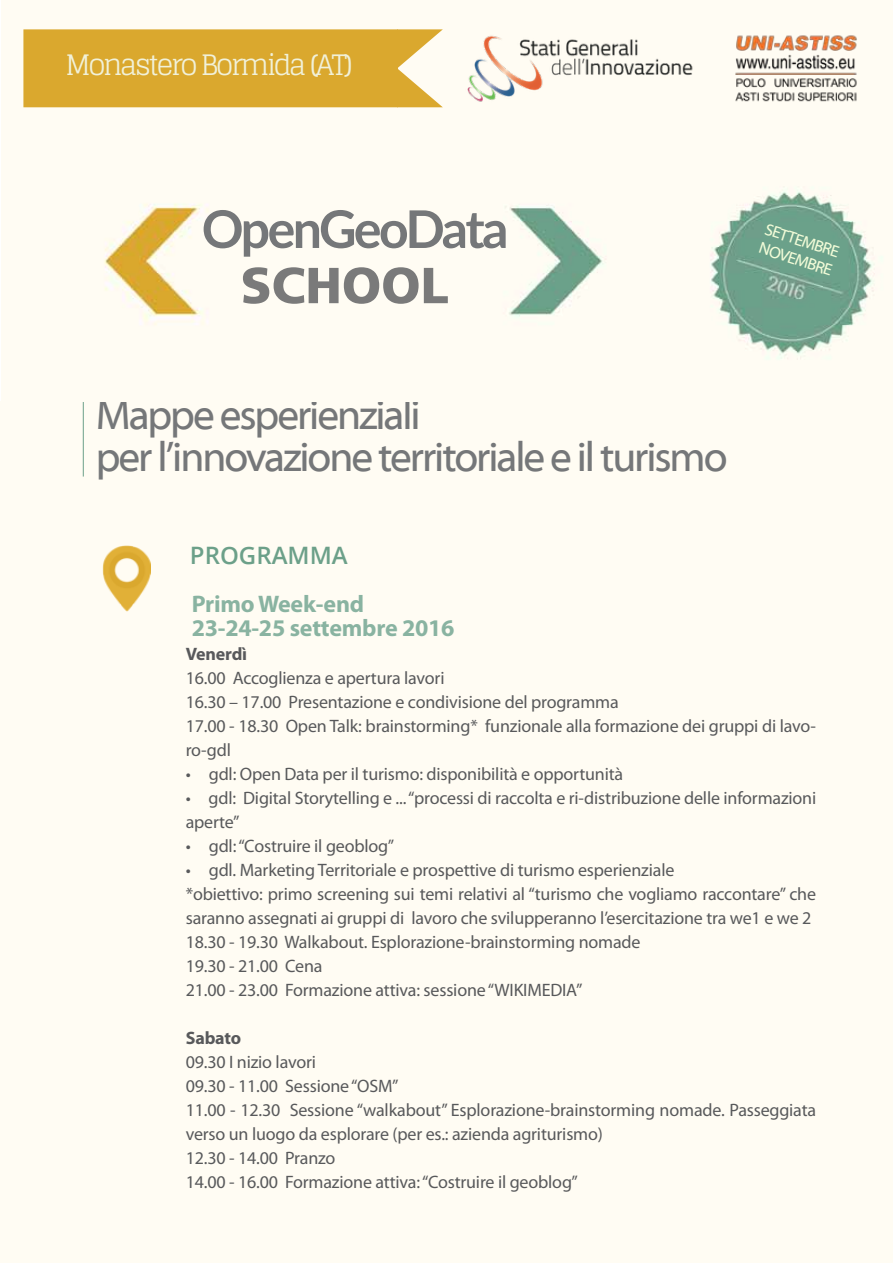
<style>
.page{position:relative;width:893px;height:1263px;background:#fff}
.page>*{position:absolute;margin:0;border:0;box-sizing:border-box;transform-origin:0 0}
.t1{font:52.95px/49.1px "Alfa Slab One";letter-spacing:-.085em;color:#7a7a7a;text-align:center}
.t2{font:700 52.05px "Lato";letter-spacing:-.055em;color:#757779}
.t3{font:800 50.55px "Articulate";color:#7a7a7a}
.t4{font:42px/42px "Myriad Web Pro";letter-spacing:-.05em;color:#757779}
.t5{font:28.2px "Glegoo";letter-spacing:-.085em;color:#f1f1d9}
.t6{font:700 24px/24px "Myriad Pro";letter-spacing:-.01em;color:#89b3a1}
.t7{font:600 24px "Open Sans";color:#6ca089}
.t8{font:18px/24px "Myriad Pro";letter-spacing:-.01em;color:#58595b}
.t9{font:700 18px "Myriad Pro";letter-spacing:-.01em;color:#58595b}
.t10{font:16.5px/19.5px "Myriad Web Pro";color:#f2fcd8}
</style>
<div class="page">
<div style="left:0;top:401px;width:893px;height:862px;background:#fffcf3"></div>
<hr style="left:83px;top:396px;width:1px;height:80px;background:#6ca089">
<div style="left:2px;top:0;width:891px;height:402px;background:#fffcf3"></div>
<div style="left:23px;top:29px;width:420px;height:78px;background:#daa82e"></div>
<img style="left:735px;top:35px;width:122px;height:67px">
<img style="left:438px;top:34px;width:255px;height:70px">
<img style="left:103px;top:546px;width:48px;height:66px">
<img style="left:104px;top:190px;width:778px;height:169px">
<h3 class="t5" style="left:65px;top:47px;width:289px">Monastero Bormida (AT)</h3>
<h2 class="t2" style="left:202px;top:191px;width:308px">OpenGeoData</h2>
<h3 class="t3" style="left:241px;top:255px;width:209px">SCHOOL</h3>
<h1 class="t1" style="left:225px;top:219px;width:267px">SUMMER<br>SCHOOL</h1>
<p class="t10" style="left:768px;top:220px;width:78px;rotate:18deg">SETTEMBRE<br>NOVEMBRE</p>
<h3 class="t4" style="left:96px;top:395px;width:633px">Mappe esperienziali<br>per l’innovazione territoriale e il turismo</h3>
<h3 class="t7" style="left:190px;top:539px;width:159px">PROGRAMMA</h3>
<h3 class="t6" style="left:192px;top:591px;width:264px">Primo Week-end<br>23-24-25 settembre 2016</h3>
<p class="t9" style="left:186px;top:642px;width:63px">Venerdì</p>
<p class="t8" style="left:186px;top:666px;width:632px">16.00 Accoglienza e apertura lavori<br>16.30 – 17.00 Presentazione e condivisione del programma<br>17.00 - 18.30 Open Talk: brainstorming* funzionale alla formazione dei gruppi di lavo&shy;ro-gdl</p>
<p class="t8" style="left:186px;top:762px;width:439px">• gdl: Open Data per il turismo: disponibilità e opportunità</p>
<p class="t8" style="left:186px;top:786px;width:632px">• gdl: Digital Storytelling e ... “processi di raccolta e ri-distribuzione delle informazioni aperte”</p>
<p class="t8" style="left:186px;top:834px;width:210px">• gdl: “Costruire il geoblog”</p>
<p class="t8" style="left:186px;top:858px;width:632px">• gdl. Marketing Territoriale e prospettive di turismo esperienziale<br>*obiettivo: primo screening sui temi relativi al “turismo che vogliamo raccontare” che saranno assegnati ai gruppi di lavoro che svilupperanno l’esercitazione tra we1 e we 2<br>18.30 - 19.30 Walkabout. Esplorazione-brainstorming nomade<br>19.30 - 21.00 Cena<br>21.00 - 23.00 Formazione attiva: sessione “WIKIMEDIA”</p>
<p class="t9" style="left:186px;top:1026px;width:57px">Sabato</p>
<p class="t8" style="left:186px;top:1050px;width:632px">09.30 I nizio lavori<br>09.30 - 11.00 Sessione “OSM”<br>11.00 - 12.30 Sessione “walkabout” Esplorazione-brainstorming nomade. Passeggiata verso un luogo da esplorare (per es.: azienda agriturismo)<br>12.30 - 14.00 Pranzo<br>14.00 - 16.00 Formazione attiva: “Costruire il geoblog”</p>
</div>
